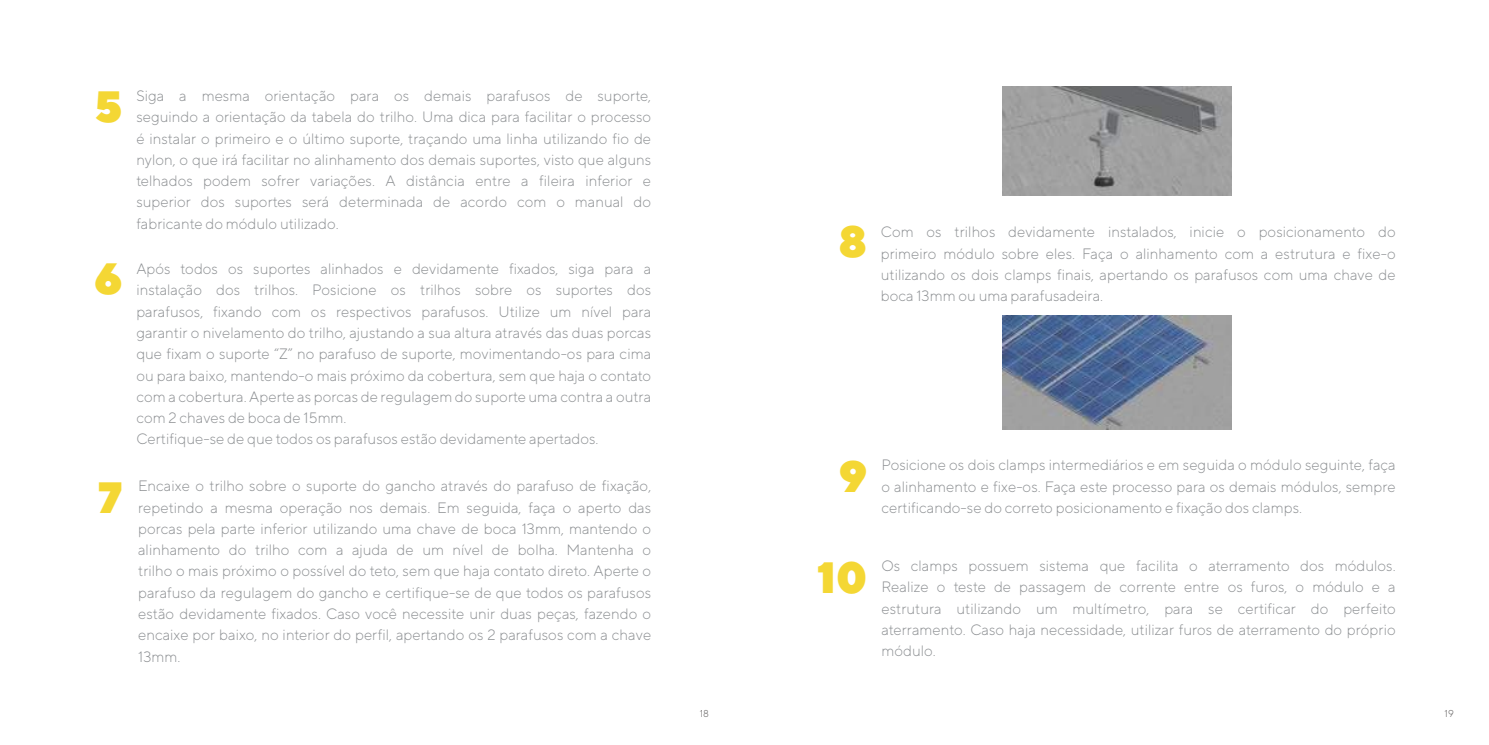
<style>
.page{position:relative;width:1489px;height:745px;background:#fff}
.page>*{position:absolute;margin:0;border:0;box-sizing:border-box;transform-origin:0 0}
.t1{font:900 43.75px "TT Norms";color:#f4d734}
.t2{font:300 15px/21.2px "TT Norms";color:#8b8e91;text-align:justify}
.t3{font:300 10px "TT Norms";color:#5a5858}
</style>
<div class="page">
<img style="left:1002px;top:87px;width:229px;height:108px">
<img style="left:1002px;top:315px;width:229px;height:114px">
<h1 class="t1" style="left:94px;top:78px;width:29px">5</h1>
<p class="t2" style="left:136px;top:85px;width:516px">Siga a mesma orientação para os demais parafusos de suporte, seguindo a orientação da tabela do trilho. Uma dica para facilitar o processo é instalar o primeiro e o último suporte, traçando uma linha utilizando fio de nylon, o que irá facilitar no alinhamento dos demais suportes, visto que alguns telhados podem sofrer variações. A distância entre a fileira inferior e superior dos suportes será determinada de acordo com o manual do fabricante do módulo utilizado.</p>
<p class="t2" style="left:136px;top:258px;width:516px;text-align:left">Após todos os suportes alinhados e devidamente fixados, siga para a instalação dos trilhos. Posicione os trilhos sobre os suportes dos parafusos, fixando com os respectivos parafusos. Utilize um nível para garantir o nivelamento do trilho, ajustando a sua altura através das duas porcas que fixam o suporte “Z” no parafuso de suporte, movimentando-os para cima ou para baixo, mantendo-o mais próximo da cobertura, sem que haja o contato com a cobertura. Aperte as porcas de regulagem do suporte uma contra a outra com 2 chaves de boca de 15mm.<br>Certifique-se de que todos os parafusos estão devidamente apertados.</p>
<h1 class="t1" style="left:94px;top:250px;width:30px">6</h1>
<h1 class="t1" style="left:98px;top:468px;width:26px">7</h1>
<p class="t2" style="left:138px;top:474px;width:514px">Encaixe o trilho sobre o suporte do gancho através do parafuso de fixação, repetindo a mesma operação nos demais. Em seguida, faça o aperto das porcas pela parte inferior utilizando uma chave de boca 13mm, mantendo o alinhamento do trilho com a ajuda de um nível de bolha. Mantenha o trilho o mais próximo o possível do teto, sem que haja contato direto. Aperte o parafuso da regulagem do gancho e certifique-se de que todos os parafusos estão devidamente fixados. Caso você necessite unir duas peças, fazendo o encaixe por baixo, no interior do perfil, apertando os 2 parafusos com a chave 13mm.</p>
<h1 class="t1" style="left:838px;top:213px;width:30px">8</h1>
<p class="t2" style="left:880px;top:221px;width:516px">Com os trilhos devidamente instalados, inicie o posicionamento do primeiro módulo sobre eles. Faça o alinhamento com a estrutura e fixe-o utilizando os dois clamps finais, apertando os parafusos com uma chave de boca 13mm ou uma parafusadeira.</p>
<h1 class="t1" style="left:839px;top:447px;width:30px">9</h1>
<p class="t2" style="left:881px;top:454px;width:516px">Posicione os dois clamps intermediários e em seguida o módulo seguinte, faça o alinhamento e fixe-os. Faça este processo para os demais módulos, sempre certificando-se do correto posicionamento e fixação dos clamps.</p>
<h1 class="t1" style="left:817px;top:548px;width:52px">10</h1>
<p class="t2" style="left:881px;top:554px;width:516px">Os clamps possuem sistema que facilita o aterramento dos módulos.<br>Realize o teste de passagem de corrente entre os furos, o módulo e a estrutura utilizando um multímetro, para se certificar do perfeito aterramento. Caso haja necessidade, utilizar furos de aterramento do próprio módulo.</p>
<p class="t3" style="left:699px;top:706px;width:11px">18</p>
<p class="t3" style="left:1444px;top:706px;width:11px">19</p>
</div>
